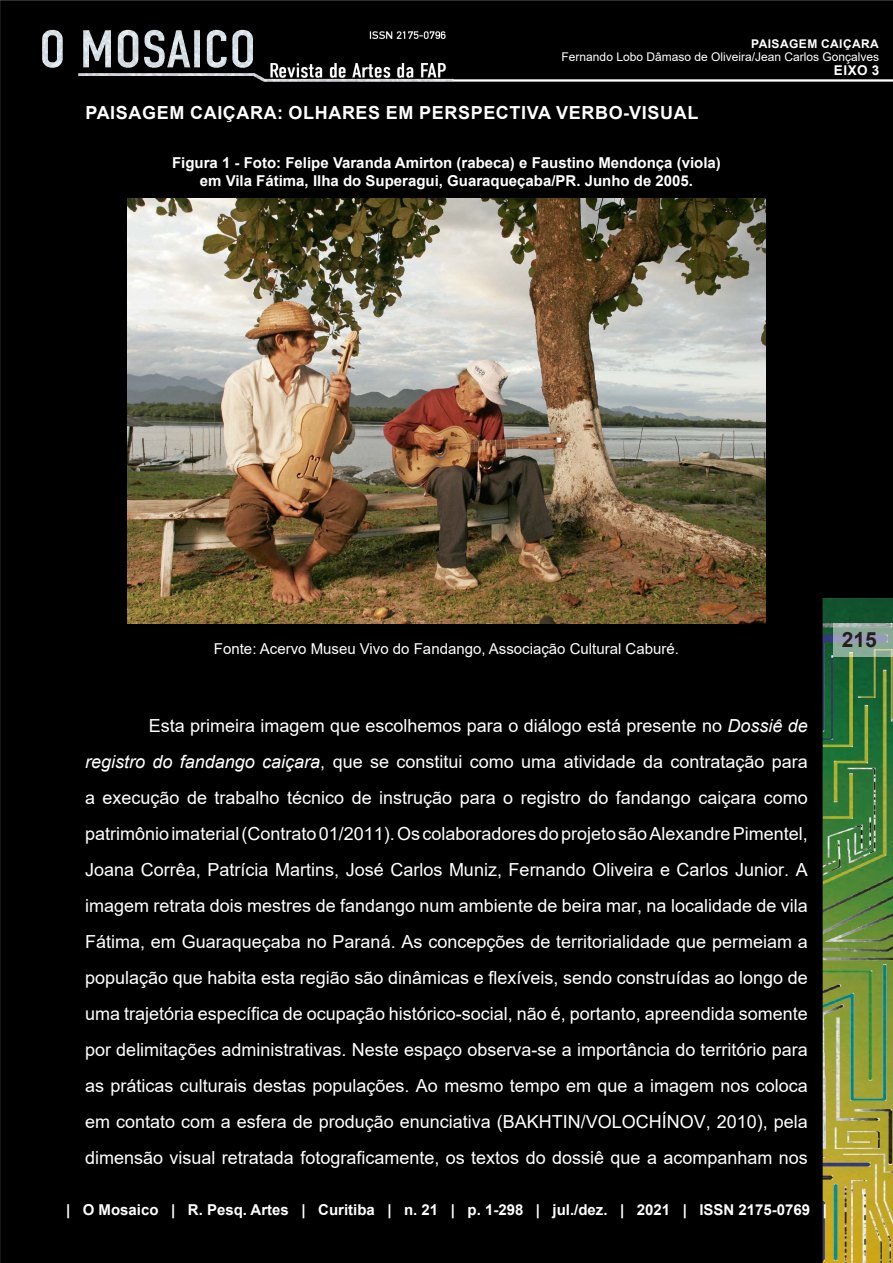
<style>
.page{position:relative;width:893px;height:1263px;background:#000}
.page>*{position:absolute;margin:0;border:0;box-sizing:border-box;transform-origin:0 0}
.t1{font:700 21px "Arial";color:#231f20}
.Corpo{font:18px/36px "Arial";color:#fff;text-align:justify}
.Título_2{font:700 18px "Arial";letter-spacing:.035em;color:#fff}
.figura{font:700 15px/18px "Arial";color:#fff;text-align:center}
.figura_-_Fonte{font:15px "Arial";color:#fff}
.t2{font:700 13.5px "Arial";color:#fff}
.t3{font:12px "Arial";color:#fff}
.t4{font:700 12px "Arial";letter-spacing:.035em;color:#fff}
.s1{font-style:italic}
</style>
<div class="page">
<svg style="left:833px;top:623px;width:60px;height:34px;background:#93aaa2"></svg>
<img style="left:128px;top:199px;width:637px;height:425px">
<p class="t4" style="left:751px;top:35px;width:129px">PAISAGEM CAIÇARA</p>
<p class="t3" style="left:562px;top:49px;width:319px">Fernando Lobo Dâmaso de Oliveira/Jean Carlos Gonçalves</p>
<p class="t2" style="left:834px;top:60px;width:47px">Eixo 3</p>
<p class="Título_2" style="left:85px;top:100px;width:615px">PAISAGEM CAIÇARA: OLHARES EM PERSPECTIVA VERBO-VISUAL</p>
<p class="figura" style="left:172px;top:154px;width:550px">Figura 1 - Foto: Felipe Varanda Amirton (rabeca) e Faustino Mendonça (viola) em Vila Fátima, Ilha do Superagui, Guaraqueçaba/PR. Junho de 2005.</p>
<p class="figura_-_Fonte" style="left:214px;top:639px;width:466px">Fonte: Acervo Museu Vivo do Fandango, Associação Cultural Caburé.</p>
<p class="t1" style="left:842px;top:625px;width:37px">215</p>
<p class="Corpo" style="left:85px;top:707px;width:724px;text-indent:64px">Esta primeira imagem que escolhemos para o diálogo está presente no <span class="s1">Dossiê de registro do fandango caiçara</span>, que se constitui como uma atividade da contratação para a execução de trabalho técnico de instrução para o registro do fandango caiçara como patrimônio imaterial (Contrato 01/2011). Os colaboradores do projeto são Alexandre Pimentel, Joana Corrêa, Patrícia Martins, José Carlos Muniz, Fernando Oliveira e Carlos Junior. A imagem retrata dois mestres de fandango num ambiente de beira mar, na localidade de vila Fátima, em Guaraqueçaba no Paraná. As concepções de territorialidade que permeiam a população que habita esta região são dinâmicas e flexíveis, sendo construídas ao longo de uma trajetória específica de ocupação histórico-social, não é, portanto, apreendida somente por delimitações administrativas. Neste espaço observa-se a importância do território para as práticas culturais destas populações. Ao mesmo tempo em que a imagem nos coloca em contato com a esfera de produção enunciativa (BAKHTIN/VOLOCHÍNOV, 2010), pela dimensão visual retratada fotograficamente, os textos do dossiê que a acompanham nos</p>
<p class="figura" style="left:66px;top:1200px;width:762px">| O Mosaico | R. Pesq. Artes | Curitiba | n. 21 | p. 1-298 | jul./dez. | 2021 | ISSN 2175-0769 |</p>
</div>
